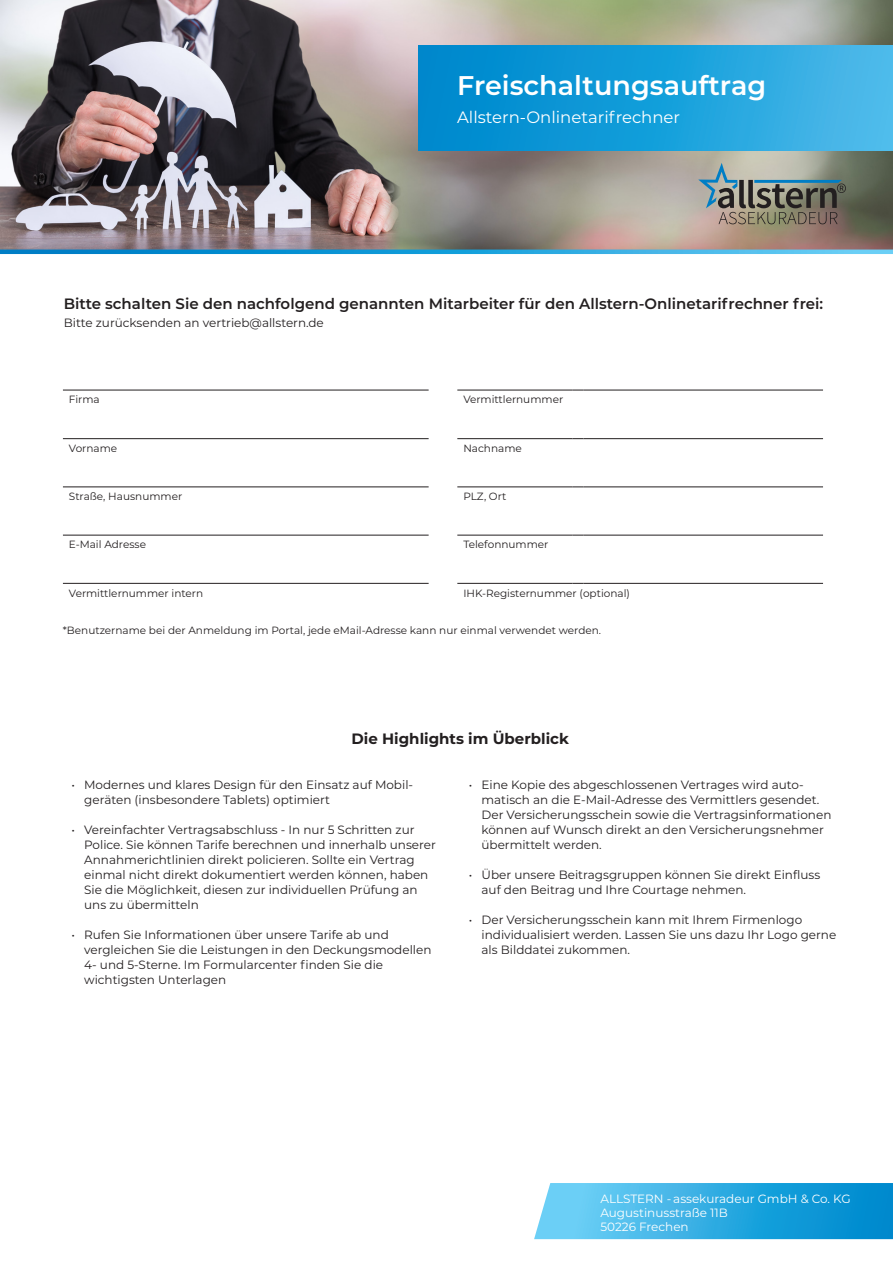
<style>
.page{position:relative;width:893px;height:1263px;background:#fff}
.page>*{position:absolute;margin:0;border:0;box-sizing:border-box;transform-origin:0 0}
.t1{font:600 27px "Montserrat";color:#fff}
.t2{font:16.5px "Montserrat";color:#fff}
.t3{font:600 15px "Montserrat";color:#231f20}
.t4{font:700 15px "Montserrat";color:#231f20}
.t5{font:12px/15px "Montserrat";color:#231f20}
.t6{font:12px "Montserrat";color:#fff}
.t7{font:10.5px "Montserrat";color:#231f20}
</style>
<div class="page">
<img style="left:0;top:0;width:893px;height:250px">
<div style="left:419px;top:46px;width:474px;height:105px;background:linear-gradient(to right,#0085cb,#48baea)"></div>
<svg style="left:698px;top:163px;width:148px;height:61px;background:#85887f"></svg>
<hr style="left:63px;top:438px;width:366px;height:1px;background:#231f20">
<hr style="left:63px;top:486px;width:366px;height:1px;background:#231f20">
<hr style="left:63px;top:535px;width:366px;height:1px;background:#231f20">
<hr style="left:63px;top:583px;width:366px;height:1px;background:#231f20">
<hr style="left:457px;top:486px;width:115px;height:1px;background:#231f20">
<hr style="left:583px;top:486px;width:240px;height:1px;background:#231f20">
<hr style="left:63px;top:390px;width:366px;height:1px;background:#231f20">
<hr style="left:457px;top:390px;width:115px;height:1px;background:#231f20">
<hr style="left:583px;top:390px;width:240px;height:1px;background:#231f20">
<hr style="left:457px;top:438px;width:115px;height:1px;background:#231f20">
<hr style="left:583px;top:438px;width:240px;height:1px;background:#231f20">
<hr style="left:457px;top:535px;width:115px;height:1px;background:#231f20">
<hr style="left:583px;top:535px;width:240px;height:1px;background:#231f20">
<hr style="left:457px;top:583px;width:115px;height:1px;background:#231f20">
<hr style="left:583px;top:583px;width:240px;height:1px;background:#231f20">
<svg style="left:0;top:250px;width:893px;height:4px;background:#24a1db"></svg>
<svg style="left:534px;top:1183px;width:359px;height:56px;background:#36aee2"></svg>
<p class="t1" style="left:457px;top:67px;width:311px">Freischaltungsauftrag</p>
<p class="t2" style="left:457px;top:106px;width:225px">Allstern-Onlinetarifrechner</p>
<p class="t3" style="left:64px;top:293px;width:761px">Bitte schalten Sie den nachfolgend genannten Mitarbeiter für den Allstern-Onlinetarifrechner frei:</p>
<p class="t5" style="left:64px;top:315px;width:262px">Bitte zurücksenden an vertrieb@allstern.de</p>
<p class="t7" style="left:69px;top:392px;width:32px">Firma</p>
<p class="t7" style="left:463px;top:392px;width:101px">Vermittlernummer</p>
<p class="t7" style="left:69px;top:441px;width:50px">Vorname</p>
<p class="t7" style="left:463px;top:441px;width:60px">Nachname</p>
<p class="t7" style="left:69px;top:489px;width:115px">Straße, Hausnummer</p>
<p class="t7" style="left:463px;top:489px;width:45px">PLZ, Ort</p>
<p class="t7" style="left:69px;top:537px;width:79px">E-Mail Adresse</p>
<p class="t7" style="left:463px;top:537px;width:87px">Telefonnummer</p>
<p class="t7" style="left:69px;top:586px;width:136px">Vermittlernummer intern</p>
<p class="t7" style="left:463px;top:586px;width:168px">IHK-Registernummer (optional)</p>
<p class="t7" style="left:63px;top:623px;width:540px">*Benutzername bei der Anmeldung im Portal, jede eMail-Adresse kann nur einmal verwendet werden.</p>
<p class="t4" style="left:352px;top:728px;width:219px">Die Highlights im Überblick</p>
<p class="t5" style="left:84px;top:777px;width:330px;text-indent:-13px">• Modernes und klares Design für den Einsatz auf Mobil&shy;geräten (insbesondere Tablets) optimiert</p>
<p class="t5" style="left:84px;top:822px;width:353px;text-indent:-13px">• Vereinfachter Vertragsabschluss - In nur 5 Schritten zur Police. Sie können Tarife berechnen und innerhalb unserer Annahmerichtlinien direkt policieren. Sollte ein Vertrag einmal nicht direkt dokumentiert werden können, haben Sie die Möglichkeit, diesen zur individuellen Prüfung an uns zu übermitteln</p>
<p class="t5" style="left:84px;top:927px;width:349px;text-indent:-13px">• Rufen Sie Informationen über unsere Tarife ab und vergleichen Sie die Leistungen in den Deckungsmodellen 4- und 5-Sterne. Im Formularcenter finden Sie die wichtigsten Unterlagen</p>
<p class="t5" style="left:481px;top:777px;width:351px;text-indent:-13px">• Eine Kopie des abgeschlossenen Vertrages wird auto&shy;matisch an die E-Mail-Adresse des Vermittlers gesendet.<br>Der Versicherungsschein sowie die Vertragsinformationen können auf Wunsch direkt an den Versicherungsnehmer übermittelt werden.</p>
<p class="t5" style="left:481px;top:867px;width:340px;text-indent:-13px">• Über unsere Beitragsgruppen können Sie direkt Einfluss auf den Beitrag und Ihre Courtage nehmen.</p>
<p class="t5" style="left:481px;top:912px;width:356px;text-indent:-13px">• Der Versicherungsschein kann mit Ihrem Firmenlogo individualisiert werden. Lassen Sie uns dazu Ihr Logo gerne als Bilddatei zukommen.</p>
<p class="t6" style="left:600px;top:1190px;width:252px">ALLSTERN - assekuradeur GmbH &amp; Co. KG</p>
<p class="t6" style="left:600px;top:1204px;width:129px">Augustinusstraße 11B</p>
<p class="t6" style="left:600px;top:1219px;width:90px">50226 Frechen</p>
</div>
